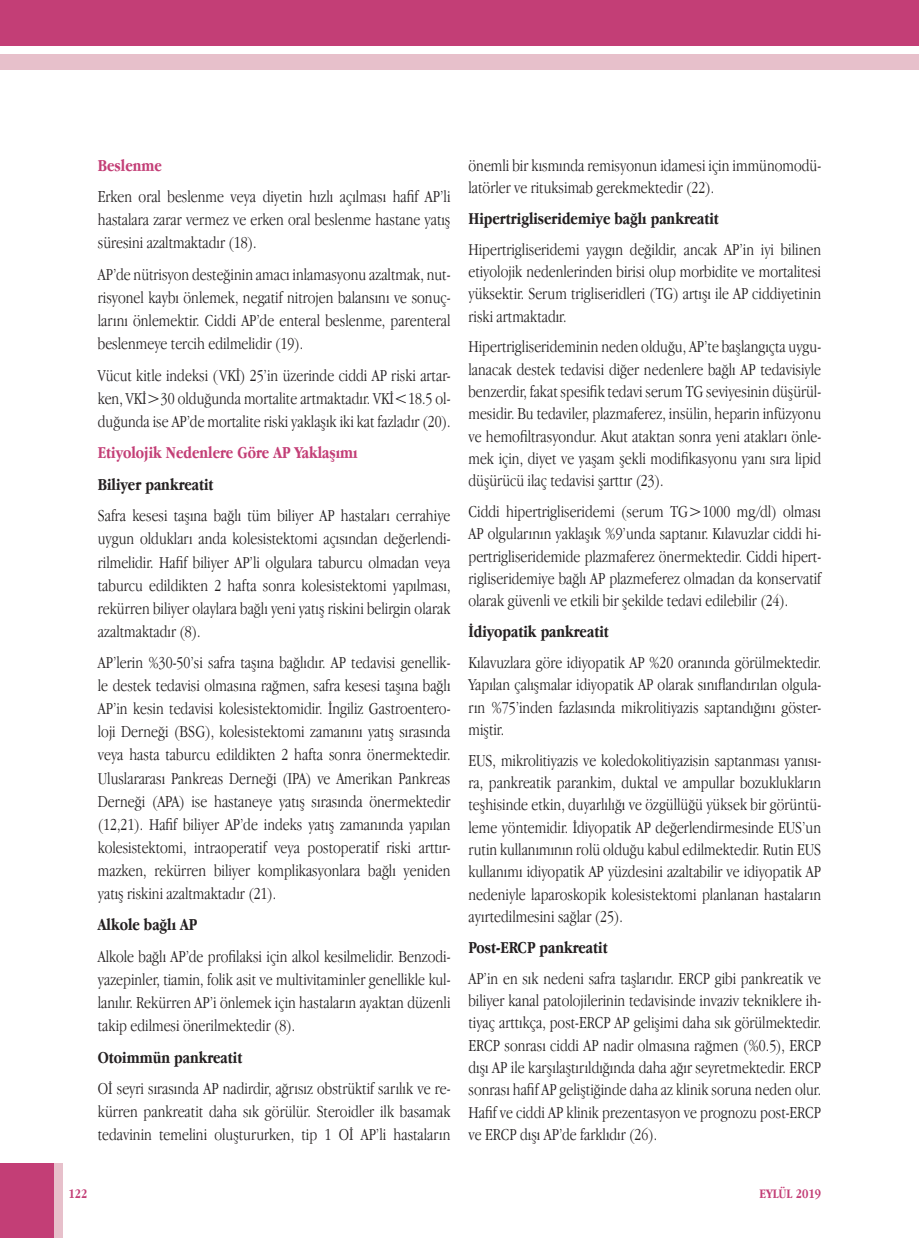
<style>
.page{position:relative;width:919px;height:1238px;background:#fff}
.page>*{position:absolute;margin:0;border:0;box-sizing:border-box;transform-origin:0 0}
.t1{font:300 17.25px/22.4px "Apple Garamond";color:#231f20;text-align:justify}
.t2{font:700 17.25px "Apple Garamond";color:#231f20}
.t3{font:700 17.25px "Apple Garamond";color:#c33e76}
.t4{font:700 13.5px "Apple Garamond";color:#c33e76}
</style>
<div class="page">
<div style="left:0;top:1163px;width:54px;height:74px;background:#c33e76"></div>
<div style="left:54px;top:1163px;width:8px;height:74px;background:#e7c0cb"></div>
<div style="left:0;top:54px;width:918px;height:15px;background:#e7c0cb"></div>
<div style="left:0;top:0;width:918px;height:45px;background:#c33e76"></div>
<p class="t3" style="left:98px;top:155px;width:66px">Beslenme</p>
<p class="t1" style="left:98px;top:185px;width:354px;line-height:23.1px">Erken oral beslenme veya diyetin hızlı açılması hafif AP’li hastalara zarar vermez ve erken oral beslenme hastane yatış süresini azaltmaktadır (18).</p>
<p class="t1" style="left:98px;top:262px;width:354px;line-height:23.1px">AP’de nütrisyon desteğinin amacı inlamasyonu azaltmak, nut&shy;risyonel kaybı önlemek, negatif nitrojen balansını ve sonuç&shy;larını önlemektir. Ciddi AP’de enteral beslenme, parenteral beslenmeye tercih edilmelidir (19).</p>
<p class="t1" style="left:98px;top:363px;width:354px;line-height:23.1px">Vücut kitle indeksi (VKİ) 25’in üzerinde ciddi AP riski artar&shy;ken, VKİ&gt;30 olduğunda mortalite artmaktadır. VKİ&lt;18.5 ol&shy;duğunda ise AP’de mortalite riski yaklaşık iki kat fazladır (20).</p>
<p class="t3" style="left:98px;top:443px;width:261px">Etiyolojik Nedenlere Göre AP Yaklaşımı</p>
<p class="t2" style="left:98px;top:474px;width:117px">Biliyer pankreatit</p>
<p class="t1" style="left:98px;top:504px;width:354px;line-height:23.1px">Safra kesesi taşına bağlı tüm biliyer AP hastaları cerrahiye uygun oldukları anda kolesistektomi açısından değerlendi&shy;rilmelidir. Hafif biliyer AP’li olgulara taburcu olmadan veya taburcu edildikten 2 hafta sonra kolesistektomi yapılması, rekürren biliyer olaylara bağlı yeni yatış riskini belirgin olarak azaltmaktadır (8).</p>
<p class="t1" style="left:98px;top:651px;width:354px;line-height:23.1px">AP’lerin %30-50’si safra taşına bağlıdır. AP tedavisi genellik&shy;le destek tedavisi olmasına rağmen, safra kesesi taşına bağlı AP’in kesin tedavisi kolesistektomidir. İngiliz Gastroentero&shy;loji Derneği (BSG), kolesistektomi zamanını yatış sırasında veya hasta taburcu edildikten 2 hafta sonra önermektedir.<br>Uluslararası Pankreas Derneği (IPA) ve Amerikan Pankreas Derneği (APA) ise hastaneye yatış sırasında önermektedir (12,21). Hafif biliyer AP’de indeks yatış zamanında yapılan kolesistektomi, intraoperatif veya postoperatif riski arttır&shy;mazken, rekürren biliyer komplikasyonlara bağlı yeniden yatış riskini azaltmaktadır (21).</p>
<p class="t2" style="left:98px;top:915px;width:101px">Alkole bağlı AP</p>
<p class="t1" style="left:98px;top:944px;width:354px;line-height:23.1px">Alkole bağlı AP’de profilaksi için alkol kesilmelidir. Benzodi&shy;yazepinler, tiamin, folik asit ve multivitaminler genellikle kul&shy;lanılır. Rekürren AP’i önlemek için hastaların ayaktan düzenli takip edilmesi önerilmektedir (8).</p>
<p class="t2" style="left:98px;top:1047px;width:146px">Otoimmün pankreatit</p>
<p class="t1" style="left:98px;top:1076px;width:354px;line-height:23.1px">Oİ seyri sırasında AP nadirdir, ağrısız obstrüktif sarılık ve re&shy;kürren pankreatit daha sık görülür. Steroidler ilk basamak tedavinin temelini oluştururken, tip 1 Oİ AP’li hastaların</p>
<p class="t1" style="left:468px;top:154px;width:354px">önemli bir kısmında remisyonun idamesi için immünomodü&shy;latörler ve rituksimab gerekmektedir (22).</p>
<p class="t2" style="left:468px;top:208px;width:252px">Hipertrigliseridemiye bağlı pankreatit</p>
<p class="t1" style="left:468px;top:237px;width:354px">Hipertrigliseridemi yaygın değildir, ancak AP’in iyi bilinen etiyolojik nedenlerinden birisi olup morbidite ve mortalitesi yüksektir. Serum trigliseridleri (TG) artışı ile AP ciddiyetinin riski artmaktadır.</p>
<p class="t1" style="left:468px;top:335px;width:354px">Hipertrigliserideminin neden olduğu, AP’te başlangıçta uygu&shy;lanacak destek tedavisi diğer nedenlere bağlı AP tedavisiyle benzerdir, fakat spesifik tedavi serum TG seviyesinin düşürül&shy;mesidir. Bu tedaviler, plazmaferez, insülin, heparin infüzyonu ve hemofiltrasyondur. Akut ataktan sonra yeni atakları önle&shy;mek için, diyet ve yaşam şekli modifikasyonu yanı sıra lipid düşürücü ilaç tedavisi şarttır (23).</p>
<p class="t1" style="left:468px;top:500px;width:354px">Ciddi hipertrigliseridemi (serum TG&gt;1000 mg/dl) olması AP olgularının yaklaşık %9’unda saptanır. Kılavuzlar ciddi hi&shy;pertrigliseridemide plazmaferez önermektedir. Ciddi hipert&shy;rigliseridemiye bağlı AP plazmeferez olmadan da konservatif olarak güvenli ve etkili bir şekilde tedavi edilebilir (24).</p>
<p class="t2" style="left:468px;top:622px;width:142px">İdiyopatik pankreatit</p>
<p class="t1" style="left:468px;top:651px;width:354px">Kılavuzlara göre idiyopatik AP %20 oranında görülmektedir.<br>Yapılan çalışmalar idiyopatik AP olarak sınıflandırılan olgula&shy;rın %75’inden fazlasında mikrolitiyazis saptandığını göster&shy;miştir.</p>
<p class="t1" style="left:468px;top:748px;width:354px">EUS, mikrolitiyazis ve koledokolitiyazisin saptanması yanısı&shy;ra, pankreatik parankim, duktal ve ampullar bozuklukların teşhisinde etkin, duyarlılığı ve özgüllüğü yüksek bir görüntü&shy;leme yöntemidir. İdiyopatik AP değerlendirmesinde EUS’un rutin kullanımının rolü olduğu kabul edilmektedir. Rutin EUS kullanımı idiyopatik AP yüzdesini azaltabilir ve idiyopatik AP nedeniyle laparoskopik kolesistektomi planlanan hastaların ayırtedilmesini sağlar (25).</p>
<p class="t2" style="left:468px;top:937px;width:141px">Post-ERCP pankreatit</p>
<p class="t1" style="left:468px;top:966px;width:354px">AP’in en sık nedeni safra taşlarıdır. ERCP gibi pankreatik ve biliyer kanal patolojilerinin tedavisinde invaziv tekniklere ih&shy;tiyaç arttıkça, post-ERCP AP gelişimi daha sık görülmektedir.<br>ERCP sonrası ciddi AP nadir olmasına rağmen (%0.5), ERCP dışı AP ile karşılaştırıldığında daha ağır seyretmektedir. ERCP sonrası hafif AP geliştiğinde daha az klinik soruna neden olur.<br>Hafif ve ciddi AP klinik prezentasyon ve prognozu post-ERCP ve ERCP dışı AP’de farklıdır (26).</p>
<p class="t4" style="left:68px;top:1186px;width:21px">122</p>
<p class="t4" style="left:759px;top:1186px;width:63px">EYLÜL 2019</p>
</div>
